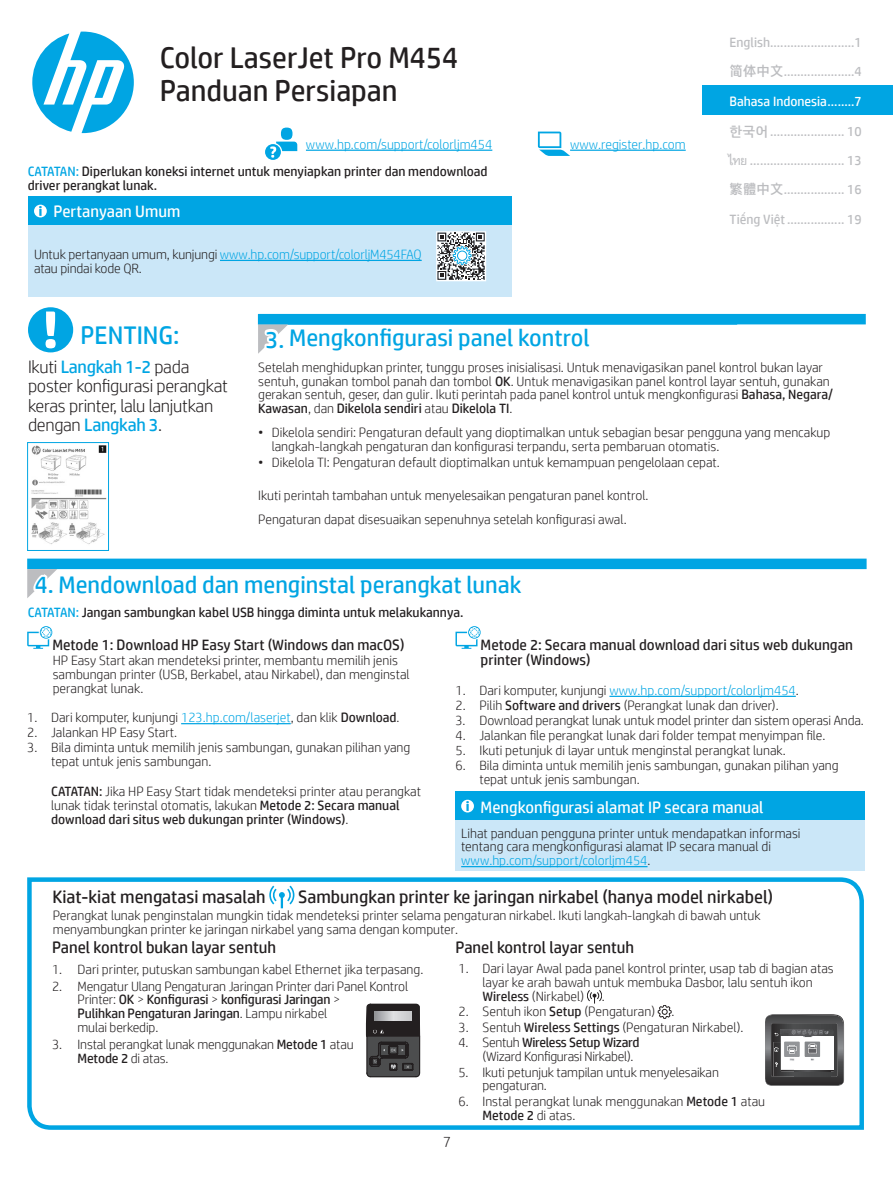
<style>
.page{position:relative;width:893px;height:1189px;background:#fff}
.page>*{position:absolute;margin:0;border:0;box-sizing:border-box;transform-origin:0 0}
.t1{font:30px/33px "HP Simplified";color:#231f20}
.t2{font:25.5px "HP Simplified";color:#00a5e3}
.t3{font:24px "HP Simplified";color:#00a5e3}
.t4{font:300 18px/19.5px "HP Simplified";letter-spacing:-.015em;color:#231f20}
.t5{font:18px "HP Simplified";color:#231f20}
.t6{font:16.5px "HP Simplified";color:#231f20}
.t7{font:16.5px "HP Simplified";color:#fff}
.t8{font:15px/15px "HP Simplified";color:#231f20}
.t9{font:300 15px "HP Simplified";color:#231f20}
.t10{font:300 13.5px/14px "HP Simplified";color:#231f20}
.t11{font:13.5px "HP Simplified";color:#bcbdc0}
.t12{font:13.5px/14.2px "HP Simplified";color:#231f20}
.t13{font:300 13.5px "HP Simplified";color:#00a5e3}
.t14{font:300 13.5px/14px "HP Simplified";letter-spacing:-.02em;color:#231f20}
.t15{font:13.5px "HP Simplified";color:#fff}
.s1{color:#00a5e3}
.s2{font-family:"HP Simplified Hans"}
.s3{font-family:"HP Simplified Hangeul"}
.s4{font-family:"HP Simplified AS"}
.s5{font-family:"HP Simplified Hant"}
.s6{font-weight:400;color:#00a5e3}
.s7{font-weight:400}
.s8{color:#231f20}
</style>
<div class="page">
<div style="left:702px;top:86px;width:190px;height:29px;background:#00a5e3"></div>
<div style="left:27px;top:558px;width:839px;height:11px;background:#00a5e3"></div>
<svg style="left:27px;top:877px;width:837px;height:253px"></svg>
<svg style="left:32px;top:32px;width:102px;height:101px"></svg>
<svg style="left:27px;top:569px;width:32px;height:29px"></svg>
<div style="left:455px;top:791px;width:409px;height:29px;background:#00a5e3"></div>
<div style="left:455px;top:820px;width:409px;height:51px;background:#cbe7f8"></div>
<svg style="left:461px;top:799px;width:13px;height:13px"></svg>
<hr style="left:461px;top:866px;width:186px;height:1px;background:#00a5e3">
<div style="left:28px;top:307px;width:45px;height:45px;background:#00a5e3;border-radius:50%"></div>
<svg style="left:46px;top:311px;width:10px;height:37px"></svg>
<div style="left:258px;top:314px;width:607px;height:10px;background:#00a5e3"></div>
<svg style="left:258px;top:324px;width:31px;height:30px"></svg>
<div style="left:28px;top:196px;width:483px;height:29px;background:#00a5e3"></div>
<div style="left:28px;top:225px;width:483px;height:72px;background:#cbe7f8"></div>
<svg style="left:34px;top:205px;width:13px;height:12px"></svg>
<hr style="left:220px;top:260px;width:201px;height:1px;background:#00a5e3">
<svg style="left:436px;top:231px;width:50px;height:50px;background:#9fa7ac"></svg>
<hr style="left:181px;top:723px;width:110px;height:1px;background:#00a5e3">
<svg style="left:27px;top:626px;width:25px;height:22px"></svg>
<hr style="left:609px;top:695px;width:186px;height:2px;background:#00a5e3">
<svg style="left:455px;top:626px;width:25px;height:22px"></svg>
<svg style="left:269px;top:885px;width:25px;height:23px"></svg>
<img style="left:31px;top:445px;width:76px;height:99px">
<div style="left:27px;top:442px;width:82px;height:108px;border:1px solid #00a5e3"></div>
<svg style="left:366px;top:1003px;width:54px;height:74px;background:#464546"></svg>
<svg style="left:587px;top:990px;width:15px;height:13px"></svg>
<svg style="left:658px;top:1005px;width:13px;height:13px"></svg>
<svg style="left:765px;top:1014px;width:79px;height:71px"></svg>
<img style="left:780px;top:1029px;width:53px;height:6px">
<svg style="left:265px;top:128px;width:32px;height:32px"></svg>
<svg style="left:538px;top:132px;width:32px;height:24px"></svg>
<hr style="left:306px;top:150px;width:186px;height:1px;background:#00a5e3">
<hr style="left:570px;top:150px;width:115px;height:1px;background:#00a5e3">
<h1 class="t1" style="left:160px;top:41px;width:300px">Color LaserJet Pro M454<br>Panduan Persiapan</h1>
<p class="t13" style="left:306px;top:135px;width:188px">www.hp.com/support/colorljm454</p>
<p class="t13" style="left:570px;top:135px;width:117px">www.register.hp.com</p>
<p class="t12" style="left:28px;top:164px;width:461px"><span class="s1">CATATAN:</span> Diperlukan koneksi internet untuk menyiapkan printer dan mendownload driver perangkat lunak.</p>
<p class="t7" style="left:53px;top:201px;width:128px">Pertanyaan Umum</p>
<p class="t10" style="left:34px;top:247px;width:389px">Untuk pertanyaan umum, kunjungi <span class="s1">www.hp.com/support/colorljM454FAQ </span>atau pindai kode QR.</p>
<p class="t11" style="left:729px;top:34px;width:134px">English.........................1</p>
<p class="t11" style="left:729px;top:63px;width:134px"><span class="s2">简体中文</span>.....................4</p>
<p class="t15" style="left:729px;top:92px;width:134px">Bahasa Indonesia........7</p>
<p class="t11" style="left:729px;top:122px;width:134px"><span class="s3">한국어</span>...................... 10</p>
<p class="t11" style="left:729px;top:151px;width:134px"><span class="s4">ไทย</span> ............................ 13</p>
<p class="t11" style="left:729px;top:181px;width:134px"><span class="s5">繁體中文</span>.................. 16</p>
<p class="t11" style="left:729px;top:210px;width:134px">Tiếng Việt................. 19</p>
<h2 class="t2" style="left:80px;top:318px;width:100px">PENTING:</h2>
<h3 class="t4" style="left:28px;top:356px;width:201px">Ikuti <span class="s6">Langkah 1-2</span> pada poster konfigurasi perangkat keras printer, lalu lanjutkan dengan <span class="s6">Langkah 3</span>.</h3>
<h3 class="t3" style="left:265px;top:322px;width:326px">3. Mengkonfigurasi panel kontrol</h3>
<p class="t10" style="left:258px;top:359px;width:576px">Setelah menghidupkan printer, tunggu proses inisialisasi. Untuk menavigasikan panel kontrol bukan layar sentuh, gunakan tombol panah dan tombol <span class="s7">OK</span>. Untuk menavigasikan panel kontrol layar sentuh, gunakan gerakan sentuh, geser, dan gulir. Ikuti perintah pada panel kontrol untuk mengkonfigurasi <span class="s7">Bahasa, Negara/ Kawasan</span>, dan <span class="s7">Dikelola sendiri</span> atau <span class="s7">Dikelola TI</span>.</p>
<p class="t10" style="left:272px;top:424px;width:560px;text-indent:-14px">• Dikelola sendiri: Pengaturan default yang dioptimalkan untuk sebagian besar pengguna yang mencakup langkah-langkah pengaturan dan konfigurasi terpandu, serta pembaruan otomatis.</p>
<p class="t10" style="left:258px;top:455px;width:463px">• Dikelola TI: Pengaturan default dioptimalkan untuk kemampuan pengelolaan cepat.</p>
<p class="t10" style="left:258px;top:483px;width:392px;line-height:23.4px">Ikuti perintah tambahan untuk menyelesaikan pengaturan panel kontrol.<br>Pengaturan dapat disesuaikan sepenuhnya setelah konfigurasi awal.</p>
<h3 class="t3" style="left:35px;top:569px;width:488px">4. Mendownload dan menginstal perangkat lunak</h3>
<p class="t12" style="left:28px;top:605px;width:437px"><span class="s1">CATATAN:</span> Jangan sambungkan kabel USB hingga diminta untuk melakukannya.</p>
<p class="t8" style="left:52px;top:637px;width:353px">Metode 1: Download HP Easy Start (Windows dan macOS)</p>
<p class="t10" style="left:53px;top:653px;width:358px">HP Easy Start akan mendeteksi printer, membantu memilih jenis sambungan printer (USB, Berkabel, atau Nirkabel), dan menginstal perangkat lunak.</p>
<p class="t10" style="left:27px;top:710px;width:374px">1. Dari komputer, kunjungi <span class="s1">123.hp.com/laserjet</span>, dan klik <span class="s7">Download</span>.</p>
<p class="t10" style="left:27px;top:725px;width:151px">2. Jalankan HP Easy Start.</p>
<p class="t10" style="left:51px;top:740px;width:361px;text-indent:-24px">3. Bila diminta untuk memilih jenis sambungan, gunakan pilihan yang tepat untuk jenis sambungan.</p>
<p class="t10" style="left:51px;top:784px;width:371px"><span class="s7">CATATAN:</span> Jika HP Easy Start tidak mendeteksi printer atau perangkat lunak tidak terinstal otomatis, lakukan <span class="s7">Metode 2: Secara manual download dari situs web dukungan printer (Windows)</span>.</p>
<p class="t8" style="left:480px;top:637px;width:374px">Metode 2: Secara manual download dari situs web dukungan printer (Windows)</p>
<p class="t13" style="left:455px;top:681px;width:345px"><span class="s8">1. Dari komputer, kunjungi</span> www.hp.com/support/colorljm454<span class="s8">.</span></p>
<p class="t10" style="left:455px;top:698px;width:325px">2. Pilih <span class="s7">Software and drivers</span> (Perangkat lunak dan driver).</p>
<p class="t10" style="left:455px;top:713px;width:410px">3. Download perangkat lunak untuk model printer dan sistem operasi Anda.</p>
<p class="t10" style="left:455px;top:727px;width:371px">4. Jalankan file perangkat lunak dari folder tempat menyimpan file.</p>
<p class="t10" style="left:455px;top:742px;width:332px">5. Ikuti petunjuk di layar untuk menginstal perangkat lunak.</p>
<p class="t10" style="left:479px;top:757px;width:361px;text-indent:-24px">6. Bila diminta untuk memilih jenis sambungan, gunakan pilihan yang tepat untuk jenis sambungan.</p>
<p class="t7" style="left:480px;top:796px;width:284px">Mengkonfigurasi alamat IP secara manual</p>
<p class="t10" style="left:461px;top:825px;width:341px">Lihat panduan pengguna printer untuk mendapatkan informasi tentang cara mengkonfigurasi alamat IP secara manual di <span class="s1">www.hp.com/support/colorljm454</span>.</p>
<h3 class="t5" style="left:53px;top:885px;width:214px">Kiat-kiat mengatasi masalah</h3>
<h3 class="t5" style="left:298px;top:885px;width:476px">Sambungkan printer ke jaringan nirkabel (hanya model nirkabel)</h3>
<p class="t10" style="left:53px;top:907px;width:709px">Perangkat lunak penginstalan mungkin tidak mendeteksi printer selama pengaturan nirkabel. Ikuti langkah-langkah di bawah untuk menyambungkan printer ke jaringan nirkabel yang sama dengan komputer.</p>
<p class="t6" style="left:52px;top:936px;width:225px">Panel kontrol bukan layar sentuh</p>
<p class="t10" style="left:52px;top:961px;width:373px">1. Dari printer, putuskan sambungan kabel Ethernet jika terpasang.</p>
<p class="t10" style="left:78px;top:978px;width:332px;text-indent:-26px">2. Mengatur Ulang Pengaturan Jaringan Printer dari Panel Kontrol Printer: <span class="s7">OK</span> &gt; <span class="s7">Konfigurasi</span> &gt; <span class="s7">konfigurasi Jaringan</span> &gt;<br><span class="s7">Pulihkan Pengaturan Jaringan</span>. Lampu nirkabel<br>mulai berkedip.</p>
<p class="t10" style="left:78px;top:1036px;width:278px;text-indent:-26px">3. Instal perangkat lunak menggunakan <span class="s7">Metode 1</span> atau<br><span class="s7">Metode 2</span> di atas.</p>
<p class="t6" style="left:455px;top:936px;width:180px">Panel kontrol layar sentuh</p>
<p class="t10" style="left:482px;top:960px;width:353px;text-indent:-24px">1. Dari layar Awal pada panel kontrol printer, usap tab di bagian atas layar ke arah bawah untuk membuka Dasbor, lalu sentuh ikon<br><span class="s7">Wireless</span> (Nirkabel)</p>
<p class="t10" style="left:602px;top:988px;width:5px">.</p>
<p class="t10" style="left:458px;top:1004px;width:217px">2. Sentuh ikon <span class="s7">Setup</span> (Pengaturan) .</p>
<p class="t10" style="left:458px;top:1019px;width:286px">3. Sentuh <span class="s7">Wireless Settings</span> (Pengaturan Nirkabel).</p>
<p class="t14" style="left:482px;top:1035px;width:158px;text-indent:-24px">4. Sentuh <span class="s7">Wireless Setup Wizard </span>(Wizard Konfigurasi Nirkabel).</p>
<p class="t10" style="left:482px;top:1064px;width:238px;text-indent:-24px">5. Ikuti petunjuk tampilan untuk menyelesaikan pengaturan.</p>
<p class="t10" style="left:482px;top:1093px;width:284px;text-indent:-24px">6. Instal perangkat lunak menggunakan <span class="s7">Metode 1</span> atau<br><span class="s7">Metode 2</span> di atas.</p>
<p class="t9" style="left:443px;top:1131px;width:10px">7</p>
</div>
